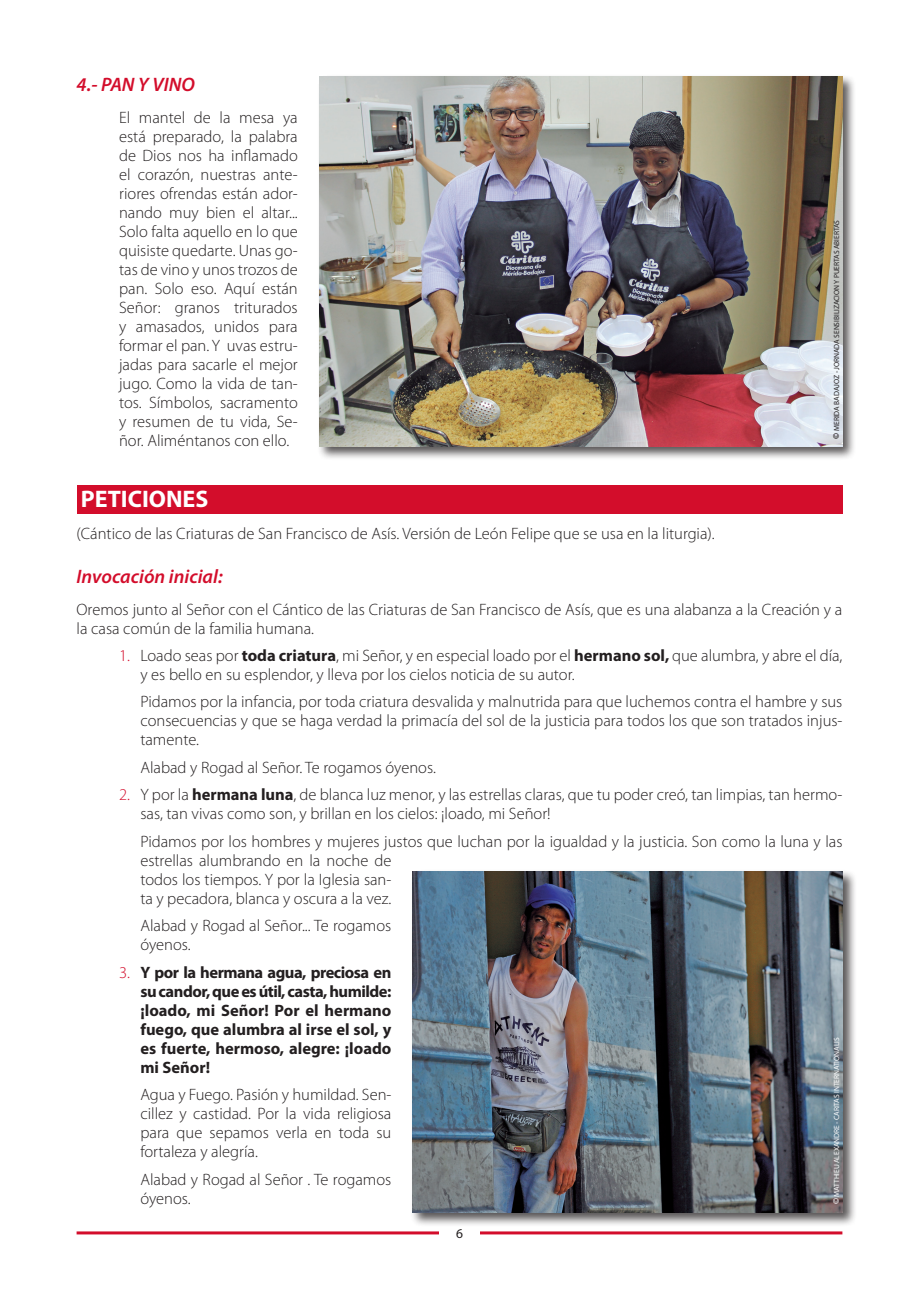
<style>
.page{position:relative;width:919px;height:1289px;background:#fff}
.page>*{position:absolute;margin:0;border:0;box-sizing:border-box;transform-origin:0 0}
.t1{font:700 24px "Myriad Pro";color:#fff}
.t2{font:italic 600 19.5px "Myriad Pro";color:#d30d2b}
.t3{font:300 16.5px/18.9px "Myriad Pro";color:#231f20}
.t4{font:700 16.5px/18.9px "Myriad Pro";color:#231f20;text-align:justify}
.t5{font:13.5px "Myriad Pro";color:#231f20}
.t6{font:7.5px "Myriad Pro";letter-spacing:-.01em;color:#231f20}
.t7{font:7.5px "Myriad Pro";letter-spacing:-.01em;color:#fff}
.s1{font-weight:700;font-size:9px}
.s2{color:#d30d2b}
.s3{font-weight:700}
.s4{font-weight:300;color:#d30d2b}
</style>
<div class="page">
<hr style="left:77px;top:1231px;width:765px;height:3px;background:#d30d2b">
<div style="left:439px;top:1221px;width:41px;height:23px;background:#fff"></div>
<div style="left:77px;top:485px;width:765px;height:28px;background:#d30d2b"></div>
<div style="left:317px;top:74px;width:539px;height:387px;background:#231f20;opacity:.75"></div>
<img style="left:319px;top:77px;width:523px;height:369px">
<div style="left:410px;top:869px;width:446px;height:357px;background:#231f20;opacity:.75"></div>
<img style="left:412px;top:871px;width:430px;height:341px">
<p class="t2" style="left:77px;top:74px;width:120px">4.- PAN Y VINO</p>
<p class="t3" style="left:119px;top:108px;width:180px;text-align:justify">El mantel de la mesa ya está preparado, la palabra de Dios nos ha inflamado el corazón, nuestras ante&shy;riores ofrendas están ador&shy;nando muy bien el altar...<br>Solo falta aquello en lo que quisiste quedarte. Unas go&shy;tas de vino y unos trozos de pan. Solo eso. Aquí están Señor: granos triturados y amasados, unidos para formar el pan. Y uvas estru&shy;jadas para sacarle el mejor jugo. Como la vida de tan&shy;tos. Símbolos, sacramento y resumen de tu vida, Se&shy;ñor. Aliméntanos con ello.</p>
<p class="t6" style="left:832px;top:438px;width:220px;rotate:-90deg"><span class="s1">©</span> MERIDA BADAJOZ - JORNADA SENSIBILIZACION Y PUERTAS ABIERTAS</p>
<h1 class="t1" style="left:81px;top:486px;width:129px">PETICIONES</h1>
<p class="t3" style="left:77px;top:524px;width:639px">(Cántico de las Criaturas de San Francisco de Asís. Versión de León Felipe que se usa en la liturgia).</p>
<p class="t2" style="left:77px;top:565px;width:147px">Invocación inicial:</p>
<p class="t3" style="left:77px;top:600px;width:767px">Oremos junto al Señor con el Cántico de las Criaturas de San Francisco de Asís, que es una alabanza a la Creación y a la casa común de la familia humana.</p>
<p class="t3" style="left:140px;top:646px;width:703px;text-indent:-21px"><span class="s2">1.</span> Loado seas por <span class="s3">toda criatura</span>, mi Señor, y en especial loado por el <span class="s3">hermano sol,</span> que alumbra, y abre el día, y es bello en su esplendor, y lleva por los cielos noticia de su autor.</p>
<p class="t3" style="left:140px;top:692px;width:703px;text-align:justify">Pidamos por la infancia, por toda criatura desvalida y malnutrida para que luchemos contra el hambre y sus consecuencias y que se haga verdad la primacía del sol de la justicia para todos los que son tratados injus&shy;tamente.</p>
<p class="t3" style="left:140px;top:758px;width:297px">Alabad y Rogad al Señor. Te rogamos óyenos.</p>
<p class="t3" style="left:140px;top:785px;width:703px;text-indent:-21px"><span class="s2">2.</span> Y por la <span class="s3">hermana luna</span>, de blanca luz menor, y las estrellas claras, que tu poder creó, tan limpias, tan hermo&shy;sas, tan vivas como son, y brillan en los cielos: ¡loado, mi Señor!</p>
<p class="t3" style="left:140px;top:832px;width:703px">Pidamos por los hombres y mujeres justos que luchan por la igualdad y la justicia. Son como la luna y las estrellas alumbrando en la noche de<br>todos los tiempos. Y por la Iglesia san-<br>ta y pecadora, blanca y oscura a la vez.</p>
<p class="t3" style="left:140px;top:916px;width:252px">Alabad y Rogad al Señor... Te rogamos óyenos.</p>
<p class="t4" style="left:140px;top:963px;width:252px;text-indent:-21px"><span class="s4">3.</span> Y por la hermana agua, preciosa en su candor, que es útil, casta, humilde: ¡loado, mi Señor! Por el hermano fuego, que alumbra al irse el sol, y es fuerte, hermoso, alegre: ¡loado mi Señor!</p>
<p class="t3" style="left:140px;top:1085px;width:252px;text-align:justify">Agua y Fuego. Pasión y humildad. Sen&shy;cillez y castidad. Por la vida religiosa para que sepamos verla en toda su fortaleza y alegría.</p>
<p class="t3" style="left:140px;top:1169px;width:252px">Alabad y Rogad al Señor . Te rogamos óyenos.</p>
<p class="t7" style="left:832px;top:1204px;width:168px;rotate:-90deg"><span class="s1">©</span> MATTHIEU ALEXANDRE - CARITAS INTERNATIONALIS</p>
<p class="t5" style="left:456px;top:1226px;width:8px">6</p>
</div>
